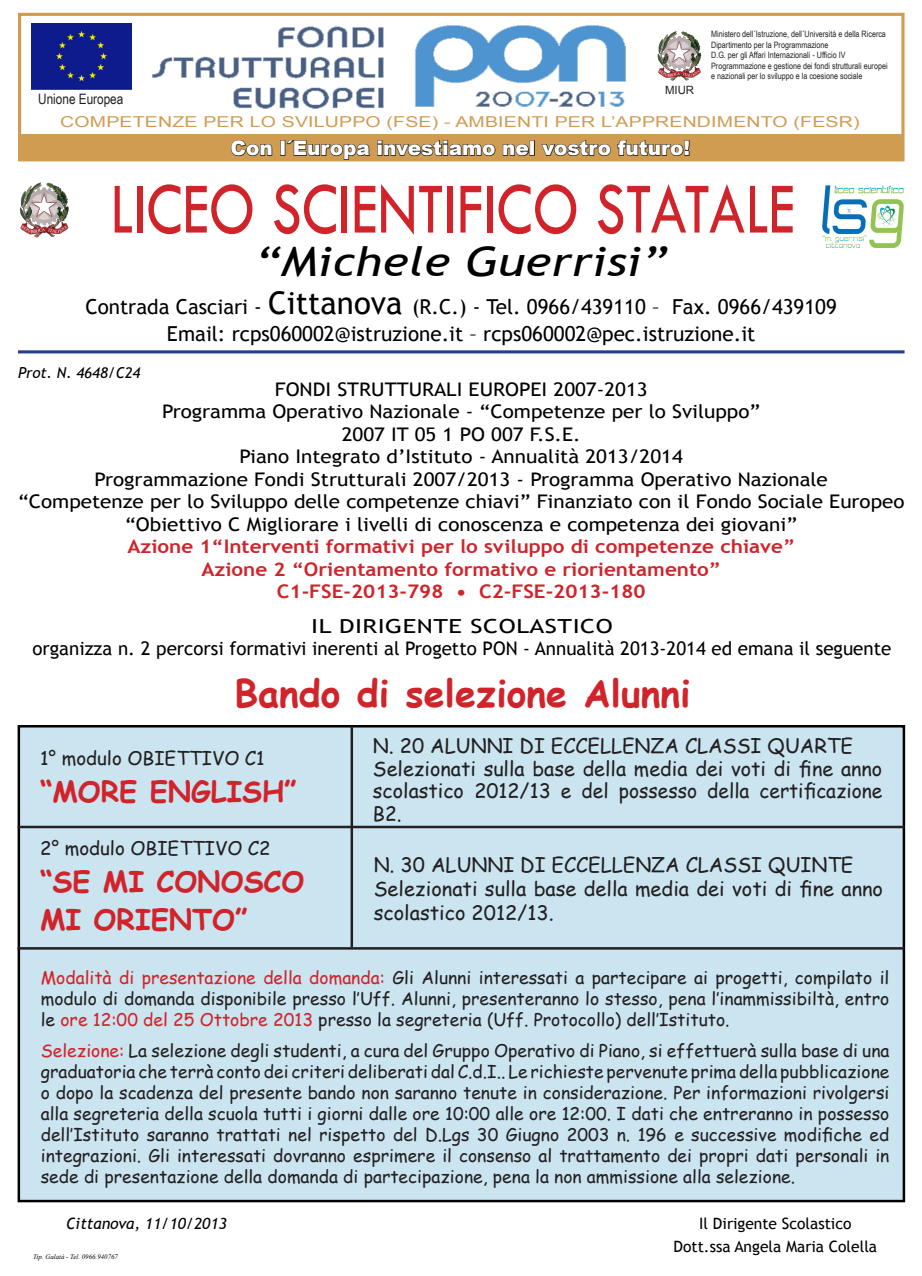
<style>
.page{position:relative;width:922px;height:1276px;background:#fff}
.page>*{position:absolute;margin:0;border:0;box-sizing:border-box;transform-origin:0 0}
.t1{font:75px "Tw Cen";color:#d1232a;scale:.8 1}
.t2{font:italic 40.62px "Trebuchet MS";color:#000;scale:1.2 1}
.t3{font:700 37.5px "Comic Sans MS";color:#d1232a}
.t4{font:700 28.75px "Comic Sans MS";color:#d1232a}
.t5{font:20.62px "Trebuchet MS";color:#000}
.t6{font:20px/22.5px "Comic Sans MS";color:#231f20}
.t7{font:900 20px "Arial";color:#fff}
.t8{font:19.38px "Trebuchet MS";letter-spacing:.02em;color:#000;scale:1.3 1}
.t9{font:18.75px "Trebuchet MS";color:#000;scale:1.1 1}
.t10{font:700 18.75px "Trebuchet MS";color:#d1232a;scale:1.1 1}
.t11{font:18.75px "Trebuchet MS";color:#000}
.t12{font:18.75px "Comic Sans MS";color:#231f20}
.t13{font:17.5px/21px "Comic Sans MS";color:#231f20;text-align:justify}
.t14{font:15.62px "Trebuchet MS";color:#000}
.t15{font:italic 15.62px "Trebuchet MS";color:#000}
.t16{font:15px "Arial";letter-spacing:.01em;color:#cf9c51;scale:1.3 1}
.t17{font:italic 15px "Trebuchet MS";color:#000}
.t18{font:14.38px "Arial Narrow";color:#231f20}
.t19{font:11.38px "Arial";color:#231f20}
.t20{font:8.75px "Arial Narrow";color:#231f20}
.t21{font:italic 6.88px "Times New Roman";color:#000}
.s1{font-size:31.25px}
.s2{color:#d1232a}
</style>
<div class="page">
<div style="left:18px;top:725px;width:886px;height:477px;background:#cae4f0;border:2px solid #000"></div>
<img style="left:20px;top:182px;width:49px;height:56px">
<img style="left:822px;top:185px;width:82px;height:62px">
<hr style="left:18px;top:350px;width:886px;height:3px;background:#253f8e">
<div style="left:18px;top:13px;width:886px;height:148px;background:#fff;border:3px solid #cf9c51"></div>
<div style="left:31px;top:23px;width:100px;height:67px;background:#0e1b8d"></div>
<img style="left:657px;top:31px;width:45px;height:50px">
<img style="left:415px;top:25px;width:211px;height:82px">
<img style="left:152px;top:26px;width:232px;height:83px">
<hr style="left:18px;top:825px;width:886px;height:3px;background:#231f20">
<hr style="left:18px;top:947px;width:886px;height:2px;background:#231f20">
<hr style="left:350px;top:726px;width:3px;height:221px;background:#231f20">
<div style="left:19px;top:134px;width:884px;height:25px;background:#cf9c51"></div>
<svg style="left:230px;top:140px;width:43px;height:17px"></svg>
<div style="left:280px;top:140px;width:5px;height:16px;border:1px solid #231f20"></div>
<svg style="left:286px;top:140px;width:210px;height:20px"></svg>
<svg style="left:502px;top:144px;width:27px;height:12px"></svg>
<div style="left:529px;top:140px;width:5px;height:16px;border:1px solid #231f20"></div>
<svg style="left:541px;top:140px;width:149px;height:16px"></svg>
<p class="t18" style="left:38px;top:88px;width:87px">Unione Europea</p>
<p class="t19" style="left:664px;top:82px;width:31px">MIUR</p>
<p class="t20" style="left:711px;top:28px;width:176px">Ministero dell´Istruzione, dell´Università e della Ricerca</p>
<p class="t20" style="left:711px;top:38px;width:119px">Dipartimento per la Programmazione</p>
<p class="t20" style="left:711px;top:49px;width:136px">D.G. per gli Affari Internazionali - Ufficio IV</p>
<p class="t20" style="left:711px;top:59px;width:178px">Programmazione e gestione dei fondi strutturali europei</p>
<p class="t20" style="left:711px;top:70px;width:153px">e nazionali per lo sviluppo e la coesione sociale</p>
<p class="t16" style="left:60px;top:112px;width:616px">COMPETENZE PER LO SVILUPPO (FSE) - AMBIENTI PER L’APPRENDIMENTO (FESR)</p>
<p class="t7" style="left:230px;top:133px;width:461px">Con l´Europa investiamo nel vostro futuro!</p>
<p class="t1" style="left:110px;top:164px;width:857px">LICEO SCIENTIFICO STATALE</p>
<p class="t2" style="left:255px;top:238px;width:345px">“Michele Guerrisi”</p>
<p class="t5" style="left:85px;top:294px;width:752px">Contrada Casciari - <span class="s1">Cittanova</span> (R.C.) - Tel. 0966/439110 – Fax. 0966/439109</p>
<p class="t5" style="left:167px;top:322px;width:589px">Email: rcps060002@istruzione.it – rcps060002@pec.istruzione.it</p>
<p class="t17" style="left:18px;top:364px;width:124px">Prot. N. 4648/C24</p>
<p class="t9" style="left:275px;top:378px;width:340px">FONDI STRUTTURALI EUROPEI 2007-2013</p>
<p class="t9" style="left:162px;top:401px;width:545px">Programma Operativo Nazionale - “Competenze per lo Sviluppo”</p>
<p class="t9" style="left:341px;top:423px;width:219px">2007 IT 05 1 PO 007 F.S.E.</p>
<p class="t9" style="left:239px;top:446px;width:404px">Piano Integrato d’Istituto - Annualità 2013/2014</p>
<p class="t9" style="left:95px;top:468px;width:668px">Programmazione Fondi Strutturali 2007/2013 - Programma Operativo Nazionale</p>
<p class="t9" style="left:18px;top:491px;width:807px">“Competenze per lo Sviluppo delle competenze chiavi” Finanziato con il Fondo Sociale Europeo</p>
<p class="t9" style="left:125px;top:513px;width:612px">“Obiettivo C Migliorare i livelli di conoscenza e competenza dei giovani”</p>
<p class="t10" style="left:127px;top:535px;width:608px">Azione 1“Interventi formativi per lo sviluppo di competenze chiave”</p>
<p class="t10" style="left:201px;top:557px;width:474px">Azione 2 “Orientamento formativo e riorientamento”</p>
<p class="t10" style="left:277px;top:580px;width:336px">C1-FSE-2013-798 • C2-FSE-2013-180</p>
<p class="t8" style="left:311px;top:614px;width:233px">IL DIRIGENTE SCOLASTICO</p>
<p class="t11" style="left:32px;top:638px;width:860px">organizza n. 2 percorsi formativi inerenti al Progetto PON - Annualità 2013-2014 ed emana il seguente</p>
<p class="t3" style="left:234px;top:666px;width:457px">Bando di selezione Alunni</p>
<p class="t12" style="left:40px;top:744px;width:226px">1° modulo OBIETTIVO C1</p>
<p class="t4" style="left:40px;top:770px;width:258px">“MORE ENGLISH”</p>
<p class="t6" style="left:373px;top:734px;width:481px">N. 20 ALUNNI DI ECCELLENZA CLASSI QUARTE</p>
<p class="t6" style="left:373px;top:756px;width:511px;text-align:justify">Selezionati sulla base della media dei voti di fine anno scolastico 2012/13 e del possesso della certificazione B2.</p>
<p class="t12" style="left:40px;top:834px;width:232px">2° modulo OBIETTIVO C2</p>
<p class="t4" style="left:40px;top:860px;width:266px">“SE MI CONOSCO</p>
<p class="t4" style="left:40px;top:898px;width:209px">MI ORIENTO”</p>
<p class="t13" style="left:41px;top:966px;width:849px"><span class="s2">Modalità di presentazione della domanda:</span> Gli Alunni interessati a partecipare ai progetti, compilato il modulo di domanda disponibile presso l’Uff. Alunni, presenteranno lo stesso, pena l’inammissibiltà, entro le <span class="s2">ore 12:00 del 25 Ottobre 2013</span> presso la segreteria (Uff. Protocollo) dell’Istituto.</p>
<p class="t13" style="left:41px;top:1040px;width:850px"><span class="s2">Selezione:</span> La selezione degli studenti, a cura del Gruppo Operativo di Piano, si effettuerà sulla base di una graduatoria che terrà conto dei criteri deliberati dal C.d.I.. Le richieste pervenute prima della pubblicazione o dopo la scadenza del presente bando non saranno tenute in considerazione. Per informazioni rivolgersi alla segreteria della scuola tutti i giorni dalle ore 10:00 alle ore 12:00. I dati che entreranno in possesso dell’Istituto saranno trattati nel rispetto del D.Lgs 30 Giugno 2003 n. 196 e successive modifiche ed integrazioni. Gli interessati dovranno esprimere il consenso al trattamento dei propri dati personali in sede di presentazione della domanda di partecipazione, pena la non ammissione alla selezione.</p>
<p class="t6" style="left:373px;top:853px;width:481px">N. 30 ALUNNI DI ECCELLENZA CLASSI QUINTE</p>
<p class="t6" style="left:373px;top:876px;width:511px;line-height:24px">Selezionati sulla base della media dei voti di fine anno scolastico 2012/13.</p>
<p class="t15" style="left:66px;top:1214px;width:162px">Cittanova, 11/10/2013</p>
<p class="t21" style="left:33px;top:1252px;width:86px">Tip. Galatà - Tel. 0966.940767</p>
<p class="t14" style="left:699px;top:1214px;width:154px">Il Dirigente Scolastico</p>
<p class="t14" style="left:673px;top:1237px;width:205px">Dott.ssa Angela Maria Colella</p>
</div>
